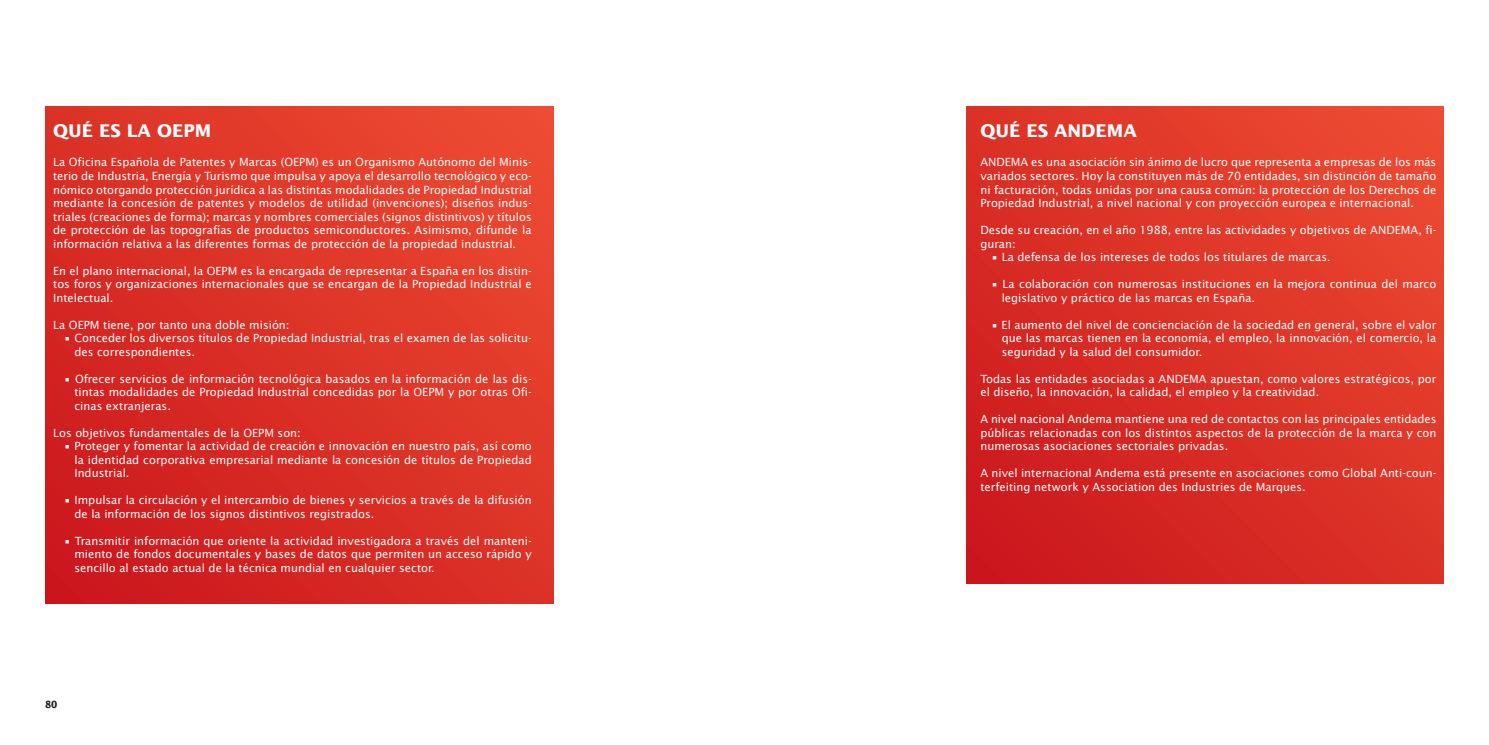
<style>
.page{position:relative;width:1489px;height:745px;background:#fff}
.page>*{position:absolute;margin:0;border:0;box-sizing:border-box;transform-origin:0 0}
.t1{font:700 17.5px "Lucida Sans";color:#fff}
.t2{font:11.25px/13.5px "Lucida Sans";color:#fff;text-align:justify}
.t3{font:700 10px "Lucida Sans";color:#231f20;scale:.9 1}
</style>
<div class="page">
<svg style="left:45px;top:106px;width:508px;height:496px;background:#db3126"></svg>
<svg style="left:966px;top:106px;width:477px;height:477px;background:#db3126"></svg>
<h1 class="t1" style="left:53px;top:123px;width:160px">QUÉ ES LA OEPM</h1>
<p class="t2" style="left:53px;top:156px;width:480px">La Oficina Española de Patentes y Marcas (OEPM) es un Organismo Autónomo del Minis&shy;terio de Industria, Energía y Turismo que impulsa y apoya el desarrollo tecnológico y eco&shy;nómico otorgando protección jurídica a las distintas modalidades de Propiedad Industrial mediante la concesión de patentes y modelos de utilidad (invenciones); diseños indus&shy;triales (creaciones de forma); marcas y nombres comerciales (signos distintivos) y títulos de protección de las topografías de productos semiconductores. Asimismo, difunde la información relativa a las diferentes formas de protección de la propiedad industrial.</p>
<p class="t2" style="left:53px;top:264px;width:480px">En el plano internacional, la OEPM es la encargada de representar a España en los distin&shy;tos foros y organizaciones internacionales que se encargan de la Propiedad Industrial e Intelectual.</p>
<p class="t2" style="left:53px;top:318px;width:238px">La OEPM tiene, por tanto una doble misión:</p>
<p class="t2" style="left:74px;top:332px;width:459px;text-indent:-11px">• Conceder los diversos títulos de Propiedad Industrial, tras el examen de las solicitu&shy;des correspondientes.</p>
<p class="t2" style="left:74px;top:372px;width:459px;text-indent:-11px">• Ofrecer servicios de información tecnológica basados en la información de las dis&shy;tintas modalidades de Propiedad Industrial concedidas por la OEPM y por otras Ofi&shy;cinas extranjeras.</p>
<p class="t2" style="left:53px;top:426px;width:249px">Los objetivos fundamentales de la OEPM son:</p>
<p class="t2" style="left:74px;top:440px;width:459px;text-indent:-11px">• Proteger y fomentar la actividad de creación e innovación en nuestro país, así como la identidad corporativa empresarial mediante la concesión de títulos de Propiedad Industrial.</p>
<p class="t2" style="left:74px;top:494px;width:459px;text-indent:-11px">• Impulsar la circulación y el intercambio de bienes y servicios a través de la difusión de la información de los signos distintivos registrados.</p>
<p class="t2" style="left:74px;top:534px;width:459px;text-indent:-11px">• Transmitir información que oriente la actividad investigadora a través del manteni&shy;miento de fondos documentales y bases de datos que permiten un acceso rápido y sencillo al estado actual de la técnica mundial en cualquier sector.</p>
<p class="t3" style="left:45px;top:699px;width:15px">80</p>
<h1 class="t1" style="left:980px;top:123px;width:158px">QUÉ ES ANDEMA</h1>
<p class="t2" style="left:980px;top:156px;width:457px">ANDEMA es una asociación sin ánimo de lucro que representa a empresas de los más variados sectores. Hoy la constituyen más de 70 entidades, sin distinción de tamaño ni facturación, todas unidas por una causa común: la protección de los Derechos de Propiedad Industrial, a nivel nacional y con proyección europea e internacional.</p>
<p class="t2" style="left:980px;top:224px;width:457px">Desde su creación, en el año 1988, entre las actividades y objetivos de ANDEMA, fi&shy;guran:</p>
<p class="t2" style="left:991px;top:251px;width:341px">• La defensa de los intereses de todos los titulares de marcas.</p>
<p class="t2" style="left:1001px;top:278px;width:436px;text-indent:-11px">• La colaboración con numerosas instituciones en la mejora continua del marco legislativo y práctico de las marcas en España.</p>
<p class="t2" style="left:1001px;top:318px;width:436px;text-indent:-11px">• El aumento del nivel de concienciación de la sociedad en general, sobre el valor que las marcas tienen en la economía, el empleo, la innovación, el comercio, la seguridad y la salud del consumidor.</p>
<p class="t2" style="left:980px;top:372px;width:457px">Todas las entidades asociadas a ANDEMA apuestan, como valores estratégicos, por el diseño, la innovación, la calidad, el empleo y la creatividad.</p>
<p class="t2" style="left:980px;top:413px;width:457px">A nivel nacional Andema mantiene una red de contactos con las principales entidades públicas relacionadas con los distintos aspectos de la protección de la marca y con numerosas asociaciones sectoriales privadas.</p>
<p class="t2" style="left:980px;top:467px;width:457px">A nivel internacional Andema está presente en asociaciones como Global Anti-coun&shy;terfeiting network y Association des Industries de Marques.</p>
</div>
